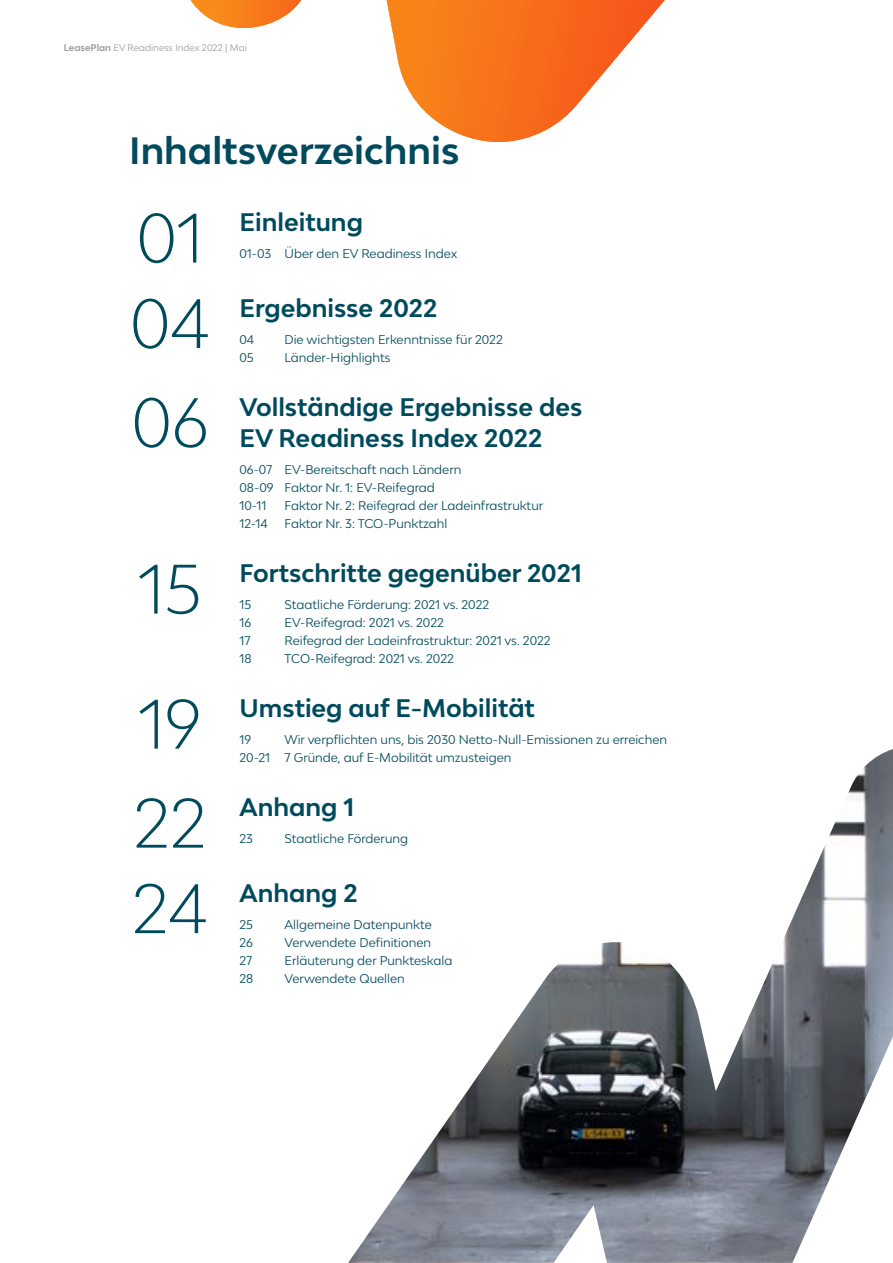
<style>
.page{position:relative;width:893px;height:1263px;background:#fff}
.page>*{position:absolute;margin:0;border:0;box-sizing:border-box;transform-origin:0 0}
.t1{font:300 66px "Lease Plan";color:#004a5d}
.t2{font:700 36px "Lease Plan";color:#004a5d}
.t3{font:700 24px/31.5px "Lease Plan";color:#004a5d}
.t4{font:12px/18px "Lease Plan";color:#004a5d}
.t5{font:9px "Lease Plan";color:#989a9a}
.s1{font-weight:700}
</style>
<div class="page">
<img style="left:348px;top:749px;width:545px;height:514px">
<svg style="left:392px;top:0;width:273px;height:142px"></svg>
<svg style="left:190px;top:0;width:330px;height:28px"></svg>
<p class="t5" style="left:64px;top:42px;width:185px"><span class="s1">LeasePlan</span> EV Readiness Index 2022 | Mai</p>
<h2 class="t2" style="left:129px;top:127px;width:332px">Inhaltsverzeichnis</h2>
<h1 class="t1" style="left:136px;top:195px;width:68px">01</h1>
<h3 class="t3" style="left:239px;top:206px;width:125px">Einleitung</h3>
<p class="t4" style="left:239px;top:244px;width:219px">01-03 Über den EV Readiness Index</p>
<h1 class="t1" style="left:130px;top:281px;width:81px">04</h1>
<h3 class="t3" style="left:239px;top:291px;width:199px">Ergebnisse 2022</h3>
<p class="t4" style="left:239px;top:330px;width:16px">04</p>
<p class="t4" style="left:284px;top:330px;width:220px">Die wichtigsten Erkenntnisse für 2022</p>
<p class="t4" style="left:239px;top:348px;width:16px">05</p>
<p class="t4" style="left:284px;top:348px;width:108px">Länder-Highlights</p>
<h1 class="t1" style="left:131px;top:380px;width:78px">06</h1>
<h3 class="t3" style="left:239px;top:390px;width:344px">Vollständige Ergebnisse des<br>EV Readiness Index 2022</h3>
<p class="t4" style="left:239px;top:460px;width:223px">06-07 EV-Bereitschaft nach Ländern<br>08-09 Faktor Nr. 1: EV-Reifegrad<br>10-11</p>
<p class="t4" style="left:284px;top:496px;width:260px">Faktor Nr. 2: Reifegrad der Ladeinfrastruktur</p>
<p class="t4" style="left:239px;top:514px;width:30px">12-14</p>
<p class="t4" style="left:284px;top:514px;width:164px">Faktor Nr. 3: TCO-Punktzahl</p>
<h1 class="t1" style="left:138px;top:546px;width:65px">15</h1>
<h3 class="t3" style="left:239px;top:557px;width:344px">Fortschritte gegenüber 2021</h3>
<p class="t4" style="left:239px;top:595px;width:13px">15</p>
<p class="t4" style="left:284px;top:595px;width:206px">Staatliche Förderung: 2021 vs. 2022</p>
<p class="t4" style="left:239px;top:613px;width:13px">16</p>
<p class="t4" style="left:284px;top:613px;width:161px">EV-Reifegrad: 2021 vs. 2022</p>
<p class="t4" style="left:239px;top:631px;width:13px">17</p>
<p class="t4" style="left:284px;top:631px;width:268px">Reifegrad der Ladeinfrastruktur: 2021 vs. 2022</p>
<p class="t4" style="left:239px;top:649px;width:14px">18</p>
<p class="t4" style="left:284px;top:649px;width:171px">TCO-Reifegrad: 2021 vs. 2022</p>
<h1 class="t1" style="left:138px;top:681px;width:64px">19</h1>
<h3 class="t3" style="left:239px;top:692px;width:297px">Umstieg auf E-Mobilität</h3>
<p class="t4" style="left:239px;top:730px;width:429px;text-indent:45px">Wir verpflichten uns, bis 2030 Netto-Null-Emissionen zu erreichen<br>20-21 7 Gründe, auf E-Mobilität umzusteigen</p>
<p class="t4" style="left:239px;top:730px;width:13px">19</p>
<h1 class="t1" style="left:133px;top:780px;width:74px">22</h1>
<h3 class="t3" style="left:239px;top:791px;width:116px">Anhang 1</h3>
<p class="t4" style="left:239px;top:829px;width:15px">23</p>
<p class="t4" style="left:284px;top:829px;width:125px">Staatliche Förderung</p>
<h1 class="t1" style="left:132px;top:866px;width:77px">24</h1>
<h3 class="t3" style="left:239px;top:876px;width:120px">Anhang 2</h3>
<p class="t4" style="left:239px;top:915px;width:15px">25</p>
<p class="t4" style="left:284px;top:915px;width:149px">Allgemeine Datenpunkte</p>
<p class="t4" style="left:239px;top:933px;width:15px">26</p>
<p class="t4" style="left:284px;top:933px;width:148px">Verwendete Definitionen</p>
<p class="t4" style="left:239px;top:951px;width:14px">27</p>
<p class="t4" style="left:284px;top:951px;width:169px">Erläuterung der Punkteskala</p>
<p class="t4" style="left:239px;top:969px;width:15px">28</p>
<p class="t4" style="left:284px;top:969px;width:122px">Verwendete Quellen</p>
</div>
